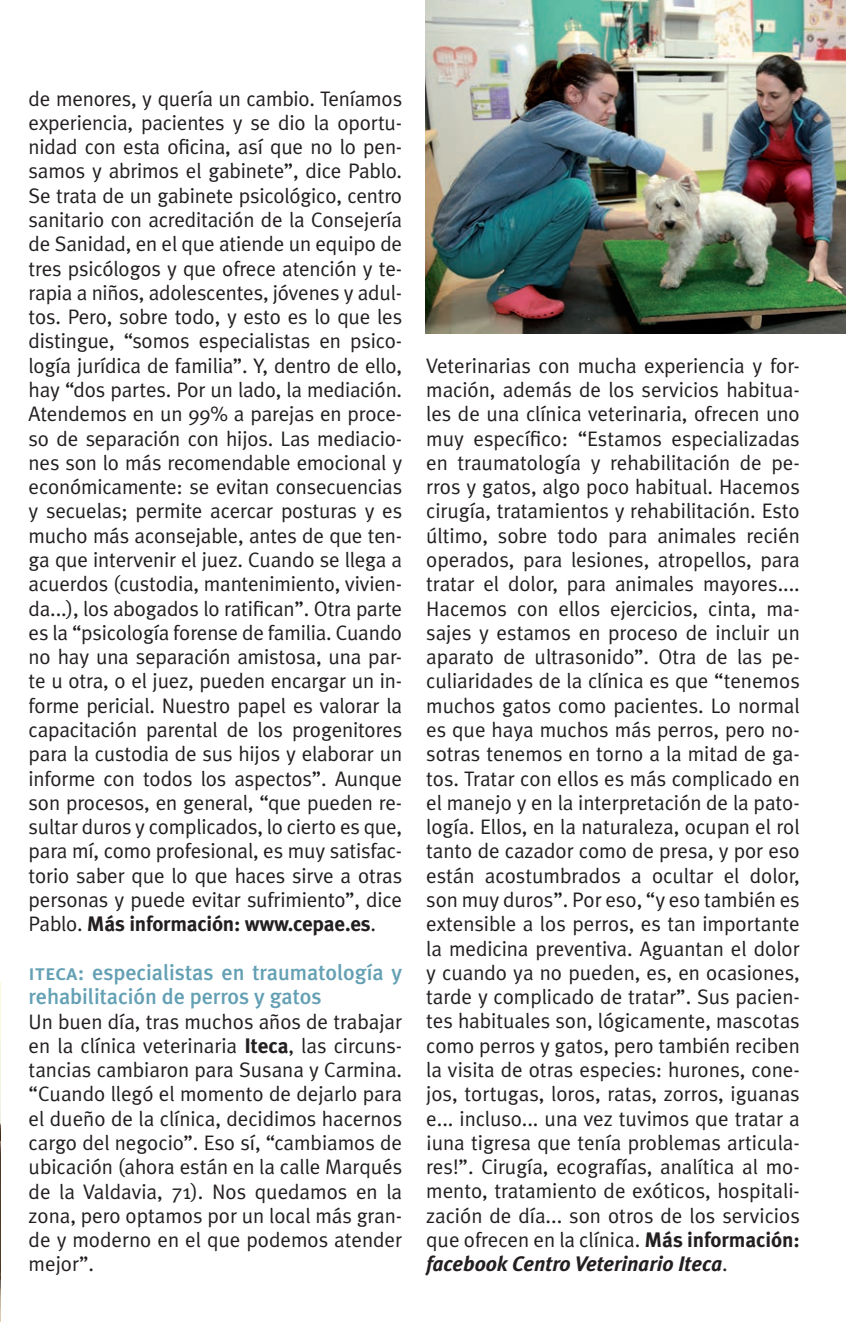
<style>
.page{position:relative;width:846px;height:1322px;background:#fff}
.page>*{position:absolute;margin:0;border:0;box-sizing:border-box;transform-origin:0 0}
.t1{font:500 22px/24.2px "Meta Plus";letter-spacing:-.005em;color:#64a0b4}
.t2{font:21px/24.2px "Meta Plus Normal";letter-spacing:-.005em;color:#231f20;text-align:justify}
.t3{font:700 21px "Meta Plus";letter-spacing:-.01em;color:#231f20}
.t4{font:italic 700 21px "Meta Plus";letter-spacing:-.005em;color:#231f20}
.s1{font-family:"Meta Plus Normal";font-weight:400}
.s2{font-family:"Meta Plus Medium Caps";font-weight:400}
.s3{font-family:"Meta Plus";font-weight:700}
.s4{font-family:"Meta Plus Normal";font-weight:400;font-style:normal}
</style>
<div class="page">
<img style="left:0;top:983px;width:1px;height:337px">
<img style="left:425px;top:0;width:421px;height:333px">
<p class="t2" style="left:29px;top:86px;width:375px">de menores, y quería un cambio. Teníamos experiencia, pacientes y se dio la oportu&shy;nidad con esta oficina, así que no lo pen&shy;samos y abrimos el gabinete”, dice Pablo.<br>Se trata de un gabinete psicológico, centro sanitario con acreditación de la Consejería de Sanidad, en el que atiende un equipo de tres psicólogos y que ofrece atención y te&shy;rapia a niños, adolescentes, jóvenes y adul&shy;tos. Pero, sobre todo, y esto es lo que les distingue, “somos especialistas en psico&shy;logía jurídica de familia”. Y, dentro de ello, hay “dos partes. Por un lado, la mediación.<br>Atendemos en un 99% a parejas en proce&shy;so de separación con hijos. Las mediacio&shy;nes son lo más recomendable emocional y económicamente: se evitan consecuencias y secuelas; permite acercar posturas y es mucho más aconsejable, antes de que ten&shy;ga que intervenir el juez. Cuando se llega a acuerdos (custodia, mantenimiento, vivien&shy;da...), los abogados lo ratifican”. Otra parte es la “psicología forense de familia. Cuando no hay una separación amistosa, una par&shy;te u otra, o el juez, pueden encargar un in&shy;forme pericial. Nuestro papel es valorar la capacitación parental de los progenitores para la custodia de sus hijos y elaborar un informe con todos los aspectos”. Aunque son procesos, en general, “que pueden re&shy;sultar duros y complicados, lo cierto es que, para mí, como profesional, es muy satisfac&shy;torio saber que lo que haces sirve a otras personas y puede evitar sufrimiento”, dice</p>
<p class="t3" style="left:29px;top:912px;width:349px"><span class="s1">Pablo.</span> Más información: www.cepae.es<span class="s1">.</span></p>
<p class="t1" style="left:29px;top:960px;width:375px"><span class="s2">iteca</span>: especialistas en traumatología y rehabilitación de perros y gatos</p>
<p class="t2" style="left:29px;top:1009px;width:375px">Un buen día, tras muchos años de trabajar en la clínica veterinaria <span class="s3">Iteca</span>, las circuns&shy;tancias cambiaron para Susana y Carmina. “Cuando llegó el momento de dejarlo para el dueño de la clínica, decidimos hacernos cargo del negocio”. Eso sí, “cambiamos de ubicación (ahora están en la calle Marqués de la Valdavia, 71). Nos quedamos en la zona, pero optamos por un local más gran&shy;de y moderno en el que podemos atender mejor”.</p>
<p class="t2" style="left:426px;top:353px;width:375px">Veterinarias con mucha experiencia y for&shy;mación, además de los servicios habitua&shy;les de una clínica veterinaria, ofrecen uno muy específico: “Estamos especializadas en traumatología y rehabilitación de pe&shy;rros y gatos, algo poco habitual. Hacemos cirugía, tratamientos y rehabilitación. Esto último, sobre todo para animales recién operados, para lesiones, atropellos, para tratar el dolor, para animales mayores....<br>Hacemos con ellos ejercicios, cinta, ma&shy;sajes y estamos en proceso de incluir un aparato de ultrasonido”. Otra de las pe&shy;culiaridades de la clínica es que “tenemos muchos gatos como pacientes. Lo normal es que haya muchos más perros, pero no&shy;sotras tenemos en torno a la mitad de ga&shy;tos. Tratar con ellos es más complicado en el manejo y en la interpretación de la pato&shy;logía. Ellos, en la naturaleza, ocupan el rol tanto de cazador como de presa, y por eso están acostumbrados a ocultar el dolor, son muy duros”. Por eso, “y eso también es extensible a los perros, es tan importante la medicina preventiva. Aguantan el dolor y cuando ya no pueden, es, en ocasiones, tarde y complicado de tratar”. Sus pacien&shy;tes habituales son, lógicamente, mascotas como perros y gatos, pero también reciben la visita de otras especies: hurones, cone&shy;jos, tortugas, loros, ratas, zorros, iguanas e... incluso... una vez tuvimos que tratar a ¡una tigresa que tenía problemas articula&shy;res!”. Cirugía, ecografías, analítica al mo&shy;mento, tratamiento de exóticos, hospitali&shy;zación de día... son otros de los servicios que ofrecen en la clínica. <span class="s3">Más información:</span></p>
<p class="t4" style="left:426px;top:1251px;width:303px">facebook Centro Veterinario Iteca<span class="s4">.</span></p>
</div>
